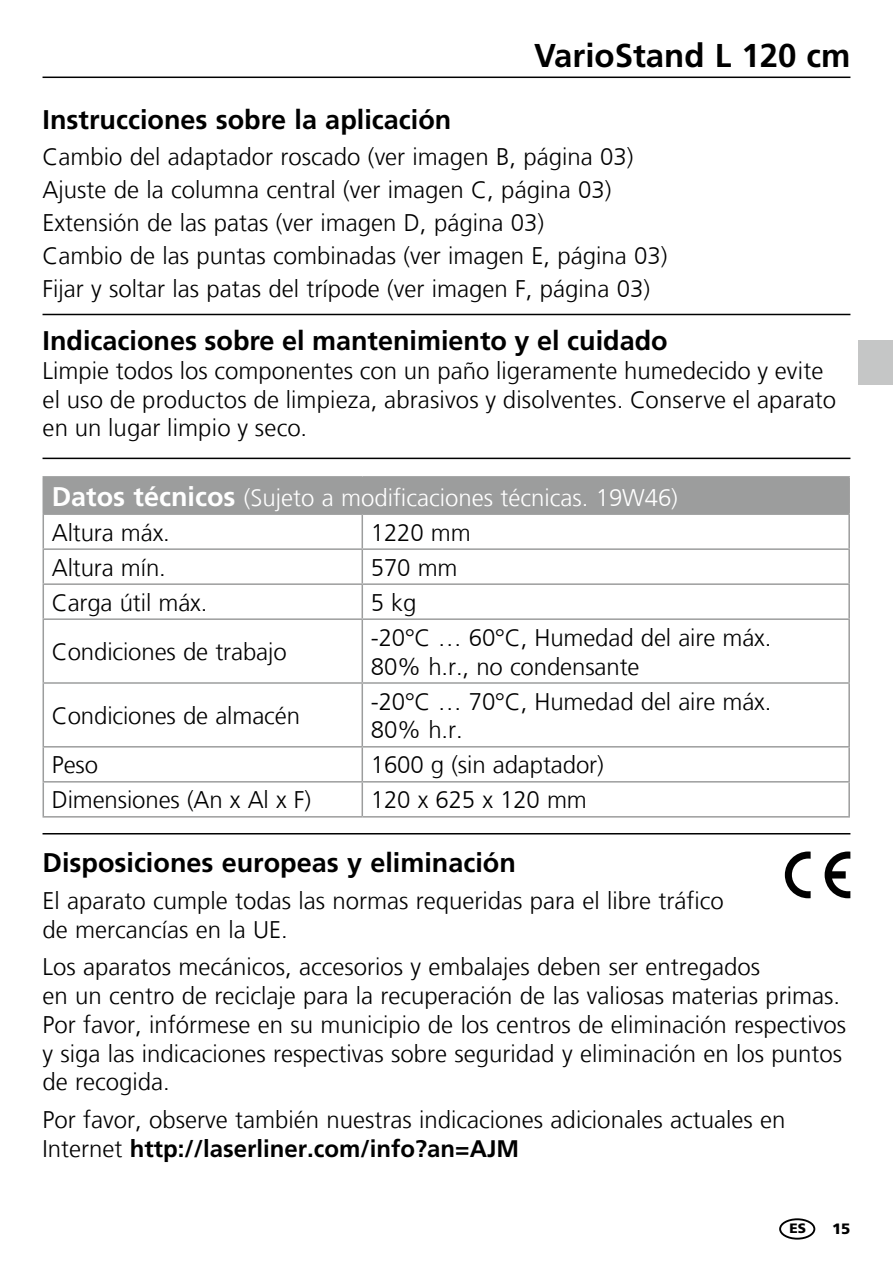
<style>
.page{position:relative;width:893px;height:1263px;background:#fff}
.page>*{position:absolute;margin:0;border:0;box-sizing:border-box;transform-origin:0 0}
.t1{font:700 33px "Frutiger LT Com";color:#000}
.t2{font:700 27px "Frutiger LT Com";color:#000}
.t3{font:300 24px/28.8px "Frutiger LT Com";color:#000}
.t4{font:300 24px/35.1px "Frutiger LT Com";color:#fff}
.t5{font:900 15px "Frutiger LT Com";color:#000}
.t6{font:900 13.5px "Frutiger LT Com";color:#000}
.s1{font-weight:700;font-size:27px}
.s2{color:#000}
.s3{font-weight:700}
</style>
<div class="page">
<hr style="left:43px;top:77px;width:807px;height:1px;background:#000">
<hr style="left:43px;top:314px;width:807px;height:1px;background:#000">
<hr style="left:43px;top:458px;width:807px;height:1px;background:#000">
<svg style="left:825px;top:851px;width:25px;height:47px"></svg>
<svg style="left:785px;top:851px;width:26px;height:47px"></svg>
<hr style="left:43px;top:833px;width:807px;height:1px;background:#000">
<div style="left:43px;top:477px;width:806px;height:37px;background:#9c9d9d"></div>
<svg style="left:44px;top:515px;width:804px;height:301px"></svg>
<hr style="left:43px;top:476px;width:319px;height:2px;background:#9c9d9d">
<hr style="left:362px;top:476px;width:488px;height:2px;background:#9c9d9d">
<hr style="left:848px;top:478px;width:2px;height:35px;background:#9c9d9d">
<hr style="left:43px;top:515px;width:1px;height:33px;background:#9c9d9d">
<hr style="left:43px;top:550px;width:1px;height:33px;background:#9c9d9d">
<hr style="left:43px;top:513px;width:319px;height:2px;background:#9c9d9d">
<hr style="left:43px;top:548px;width:319px;height:2px;background:#9c9d9d">
<hr style="left:362px;top:515px;width:1px;height:33px;background:#9c9d9d">
<hr style="left:362px;top:550px;width:1px;height:33px;background:#9c9d9d">
<hr style="left:362px;top:513px;width:488px;height:2px;background:#9c9d9d">
<hr style="left:848px;top:515px;width:2px;height:33px;background:#9c9d9d">
<hr style="left:848px;top:550px;width:2px;height:33px;background:#9c9d9d">
<hr style="left:362px;top:548px;width:488px;height:2px;background:#9c9d9d">
<hr style="left:43px;top:585px;width:1px;height:33px;background:#9c9d9d">
<hr style="left:43px;top:583px;width:319px;height:2px;background:#9c9d9d">
<hr style="left:362px;top:585px;width:1px;height:33px;background:#9c9d9d">
<hr style="left:362px;top:583px;width:488px;height:2px;background:#9c9d9d">
<hr style="left:848px;top:585px;width:2px;height:33px;background:#9c9d9d">
<hr style="left:43px;top:620px;width:1px;height:62px;background:#9c9d9d">
<hr style="left:43px;top:684px;width:1px;height:62px;background:#9c9d9d">
<hr style="left:362px;top:620px;width:1px;height:62px;background:#9c9d9d">
<hr style="left:848px;top:620px;width:2px;height:62px;background:#9c9d9d">
<hr style="left:362px;top:684px;width:1px;height:62px;background:#9c9d9d">
<hr style="left:848px;top:684px;width:2px;height:62px;background:#9c9d9d">
<hr style="left:43px;top:747px;width:1px;height:34px;background:#9c9d9d">
<hr style="left:43px;top:618px;width:319px;height:2px;background:#9c9d9d">
<hr style="left:43px;top:682px;width:319px;height:2px;background:#9c9d9d">
<hr style="left:43px;top:746px;width:319px;height:1px;background:#9c9d9d">
<hr style="left:362px;top:747px;width:1px;height:34px;background:#9c9d9d">
<hr style="left:848px;top:747px;width:2px;height:34px;background:#9c9d9d">
<hr style="left:362px;top:618px;width:488px;height:2px;background:#9c9d9d">
<hr style="left:362px;top:682px;width:488px;height:2px;background:#9c9d9d">
<hr style="left:362px;top:746px;width:488px;height:1px;background:#9c9d9d">
<hr style="left:43px;top:782px;width:1px;height:34px;background:#9c9d9d">
<hr style="left:43px;top:781px;width:319px;height:1px;background:#9c9d9d">
<hr style="left:362px;top:781px;width:488px;height:1px;background:#9c9d9d">
<hr style="left:362px;top:782px;width:1px;height:34px;background:#9c9d9d">
<hr style="left:848px;top:782px;width:2px;height:34px;background:#9c9d9d">
<hr style="left:43px;top:816px;width:319px;height:1px;background:#9c9d9d">
<hr style="left:362px;top:816px;width:488px;height:1px;background:#9c9d9d">
<div style="left:779px;top:1218px;width:36px;height:21px;border:2px solid #000;border-radius:50%"></div>
<div style="left:859px;top:341px;width:34px;height:44px;background:#c5c6c6"></div>
<h1 class="t1" style="left:534px;top:36px;width:318px">VarioStand L 120 cm</h1>
<p class="t2" style="left:43px;top:104px;width:410px">Instrucciones sobre la aplicación</p>
<p class="t3" style="left:43px;top:140px;width:626px;line-height:33px">Cambio del adaptador roscado (ver imagen B, página 03)<br>Ajuste de la columna central (ver imagen C, página 03)<br>Extensión de las patas (ver imagen D, página 03)<br>Cambio de las puntas combinadas (ver imagen E, página 03)<br>Fijar y soltar las patas del trípode (ver imagen F, página 03)</p>
<p class="t2" style="left:43px;top:325px;width:627px">Indicaciones sobre el mantenimiento y el cuidado</p>
<p class="t3" style="left:43px;top:356px;width:795px">Limpie todos los componentes con un paño ligeramente humedecido y evite el uso de productos de limpieza, abrasivos y disolventes. Conserve el aparato en un lugar limpio y seco.</p>
<p class="t4" style="left:52px;top:480px;width:628px"><span class="s1">Datos técnicos</span> (Sujeto a modificaciones técnicas. 19W46)<br><span class="s2">Altura máx.</span></p>
<p class="t3" style="left:371px;top:518px;width:101px">1220 mm</p>
<p class="t3" style="left:52px;top:553px;width:116px">Altura mín.</p>
<p class="t3" style="left:371px;top:553px;width:88px">570 mm</p>
<p class="t3" style="left:52px;top:588px;width:157px">Carga útil máx.</p>
<p class="t3" style="left:371px;top:588px;width:47px">5 kg</p>
<p class="t3" style="left:52px;top:638px;width:236px">Condiciones de trabajo</p>
<p class="t3" style="left:371px;top:623px;width:402px">-20°C … 60°C, Humedad del aire máx.<br>80% h.r., no condensante</p>
<p class="t3" style="left:52px;top:701px;width:250px">Condiciones de almacén</p>
<p class="t3" style="left:371px;top:687px;width:402px">-20°C … 70°C, Humedad del aire máx.<br>80% h.r.</p>
<p class="t3" style="left:52px;top:751px;width:48px">Peso</p>
<p class="t3" style="left:371px;top:751px;width:234px">1600 g (sin adaptador)</p>
<p class="t3" style="left:52px;top:786px;width:261px">Dimensiones (An x Al x F)</p>
<p class="t3" style="left:371px;top:786px;width:218px">120 x 625 x 120 mm</p>
<p class="t2" style="left:43px;top:846px;width:475px">Disposiciones europeas y eliminación</p>
<p class="t3" style="left:43px;top:886px;width:683px">El aparato cumple todas las normas requeridas para el libre tráfico de mercancías en la UE.</p>
<p class="t3" style="left:43px;top:953px;width:805px">Los aparatos mecánicos, accesorios y embalajes deben ser entregados<br>en un centro de reciclaje para la recuperación de las valiosas materias primas.<br>Por favor, infórmese en su municipio de los centros de eliminación respectivos y siga las indicaciones respectivas sobre seguridad y eliminación en los puntos de recogida.</p>
<p class="t3" style="left:43px;top:1105px;width:744px">Por favor, observe también nuestras indicaciones adicionales actuales en<br>Internet <span class="s3">http://laserliner.com/info?an=AJM</span></p>
<p class="t6" style="left:789px;top:1220px;width:18px">ES</p>
<p class="t5" style="left:832px;top:1219px;width:20px">15</p>
</div>
